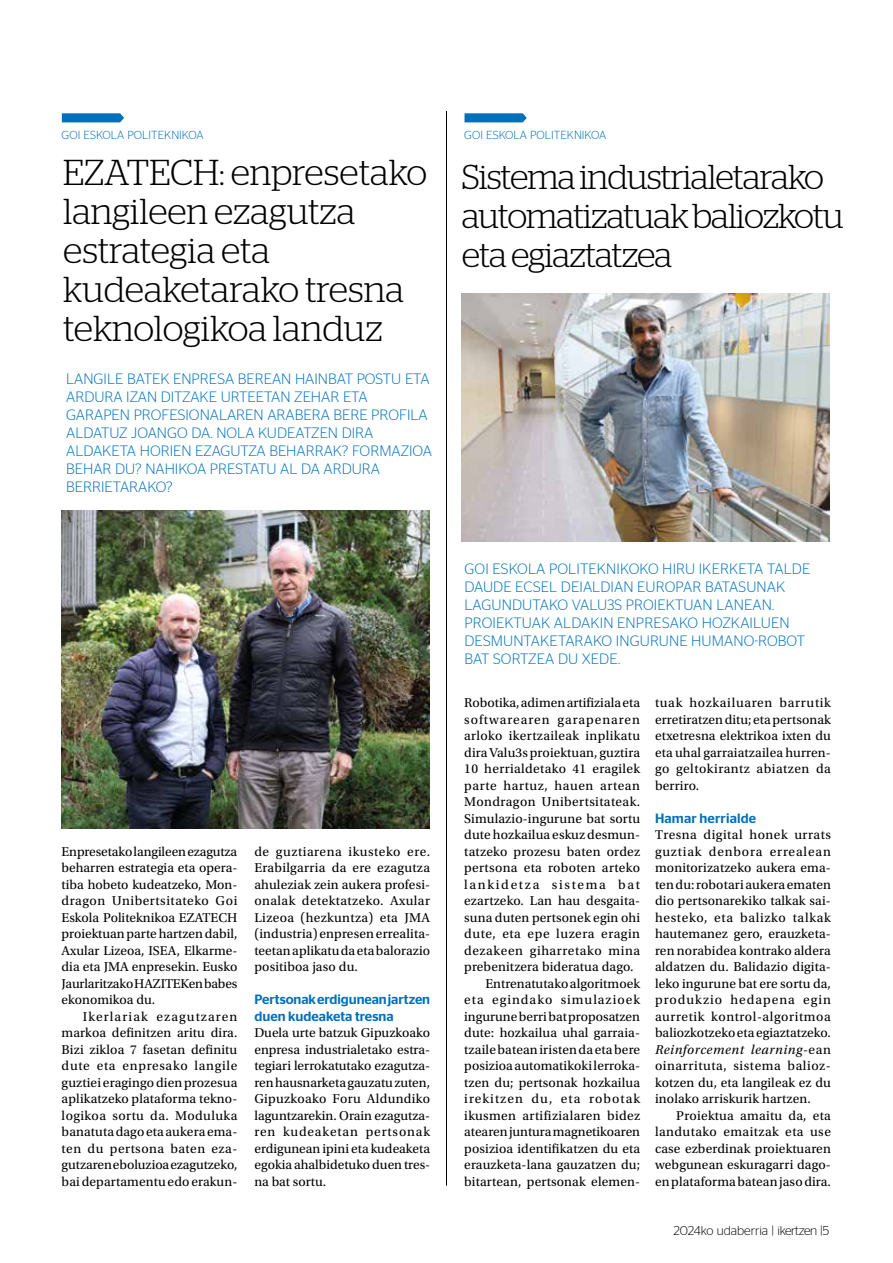
<style>
.page{position:relative;width:893px;height:1263px;background:#fff}
.page>*{position:absolute;margin:0;border:0;box-sizing:border-box;transform-origin:0 0}
.t1{font:300 36px/39px "Stag";color:#000}
.t2{font:300 34.5px/39px "Stag";letter-spacing:-.025em;color:#000}
.t3{font:300 15px/18px "Stag Sans";color:#0070ba}
.t4{font:13.5px/16.5px "Utopia Std";letter-spacing:.01em;color:#000;text-align:justify}
.t5{font:500 13.5px/16.5px "Stag Sans";color:#0070ba}
.t6{font:13.5px "Utopia Std";letter-spacing:.03em;color:#000}
.t7{font:13.5px "Utopia Std";letter-spacing:.04em;color:#000}
.t8{font:13.5px "Utopia Std";letter-spacing:.07em;color:#000}
.t9{font:13.5px "Utopia Std";letter-spacing:.045em;color:#000}
.t10{font:13.5px "Utopia Std";letter-spacing:.075em;color:#000}
.t11{font:13.5px "Utopia Std";letter-spacing:.08em;color:#000}
.t12{font:13.5px "Utopia Std";letter-spacing:.125em;color:#000}
.t13{font:300 12.75px "Stag Sans";letter-spacing:-.015em;color:#000}
.t14{font:300 11.7px "Stag Sans";color:#0070ba}
.s1{font-style:italic}
</style>
<div class="page">
<svg style="left:61px;top:113px;width:63px;height:10px"></svg>
<svg style="left:464px;top:113px;width:63px;height:10px"></svg>
<hr style="left:446px;top:111px;width:1px;height:1074px;background:#000">
<img style="left:462px;top:293px;width:367px;height:248px">
<img style="left:62px;top:510px;width:367px;height:318px">
<p class="t14" style="left:62px;top:129px;width:144px">GOI ESKOLA POLITEKNIKOA</p>
<p class="t14" style="left:464px;top:129px;width:144px">GOI ESKOLA POLITEKNIKOA</p>
<h2 class="t2" style="left:462px;top:157px;width:383px">Sistema industrialetarako automatizatuak baliozkotu eta egiaztatzea</h2>
<h1 class="t1" style="left:63px;top:152px;width:366px">EZATECH: enpresetako langileen ezagutza estrategia eta kudeaketarako tresna teknologikoa landuz</h1>
<p class="t3" style="left:66px;top:369px;width:367px">LANGILE BATEK ENPRESA BEREAN HAINBAT POSTU ETA ARDURA IZAN DITZAKE URTEETAN ZEHAR ETA GARAPEN PROFESIONALAREN ARABERA BERE PROFILA ALDATUZ JOANGO DA. NOLA KUDEATZEN DIRA ALDAKETA HORIEN EZAGUTZA BEHARRAK? FORMAZIOA BEHAR DU? NAHIKOA PRESTATU AL DA ARDURA BERRIETARAKO?</p>
<p class="t4" style="left:62px;top:843px;width:177px">Enpresetako langileen ezagutza beharren estrategia eta opera&shy;tiba hobeto kudeatzeko, Mon&shy;dragon Unibertsitateko Goi Eskola Politeknikoa EZATECH proiektuan parte hartzen dabil, Axular Lizeoa, ISEA, Elkarme&shy;dia eta JMA enpresekin. Eusko Jaurlaritzako HAZITEKen babes ekonomikoa du.</p>
<p class="t4" style="left:62px;top:1008px;width:177px;text-indent:21px">Ikerlariak ezagutzaren markoa definitzen aritu dira.<br>Bizi zikloa 7 fasetan definitu dute eta enpresako langile guztiei eragingo dien prozesua aplikatzeko plataforma tekno&shy;logikoa sortu da. Moduluka banatuta dago eta aukera ema&shy;ten du pertsona baten eza&shy;gutzaren eboluzioa ezagutzeko, bai departamentu edo erakun-</p>
<p class="t4" style="left:254px;top:843px;width:177px">de guztiarena ikusteko ere.<br>Erabilgarria da ere ezagutza ahuleziak zein aukera profesi&shy;onalak detektatzeko. Axular Lizeoa (hezkuntza) eta JMA (industria) enpresen errealita&shy;teetan aplikatu da eta balorazio positiboa jaso du.</p>
<p class="t5" style="left:254px;top:991px;width:177px">Pertsonak erdigunean jartzen duen kudeaketa tresna</p>
<p class="t4" style="left:254px;top:1025px;width:177px">Duela urte batzuk Gipuzkoako enpresa industrialetako estra&shy;tegiari lerrokatutako ezagutza&shy;ren hausnarketa gauzatu zuten, Gipuzkoako Foru Aldundiko laguntzarekin. Orain ezagutza&shy;ren kudeaketan pertsonak erdigunean ipini eta kudeaketa egokia ahalbidetuko duen tres&shy;na bat sortu.</p>
<p class="t3" style="left:464px;top:560px;width:347px">GOI ESKOLA POLITEKNIKOKO HIRU IKERKETA TALDE DAUDE ECSEL DEIALDIAN EUROPAR BATASUNAK LAGUNDUTAKO VALU3S PROIEKTUAN LANEAN.<br>PROIEKTUAK ALDAKIN ENPRESAKO HOZKAILUEN DESMUNTAKETARAKO INGURUNE HUMANO-ROBOT BAT SORTZEA DU XEDE.</p>
<p class="t4" style="left:464px;top:695px;width:177px">Robotika, adimen artifiziala eta</p>
<p class="t8" style="left:464px;top:712px;width:177px">softwarearen garapenaren</p>
<p class="t4" style="left:464px;top:728px;width:177px">arloko ikertzaileak inplikatu</p>
<p class="t4" style="left:464px;top:744px;width:177px">dira Valu3s proiektuan, guztira</p>
<p class="t4" style="left:464px;top:761px;width:177px">10 herrialdetako 41 eragilek</p>
<p class="t7" style="left:464px;top:778px;width:177px">parte hartuz, hauen artean</p>
<p class="t6" style="left:464px;top:795px;width:177px">Mondragon Unibertsitateak.</p>
<p class="t4" style="left:464px;top:810px;width:177px">Simulazio-ingurune bat sortu</p>
<p class="t4" style="left:464px;top:827px;width:177px">dute hozkailua eskuz desmun-</p>
<p class="t4" style="left:464px;top:843px;width:177px">tatzeko prozesu baten ordez</p>
<p class="t4" style="left:464px;top:860px;width:177px">pertsona eta roboten arteko</p>
<p class="t12" style="left:464px;top:877px;width:177px">lankidetza sistema bat</p>
<p class="t4" style="left:464px;top:893px;width:177px">ezartzeko. Lan hau desgaita-</p>
<p class="t4" style="left:464px;top:909px;width:177px">suna duten pertsonek egin ohi</p>
<p class="t7" style="left:464px;top:927px;width:177px">dute, eta epe luzera eragin</p>
<p class="t9" style="left:464px;top:943px;width:177px">dezakeen giharretako mina</p>
<p class="t4" style="left:464px;top:959px;width:171px">prebenitzera bideratua dago.</p>
<p class="t4" style="left:485px;top:975px;width:156px">Entrenatutako algoritmoek</p>
<p class="t10" style="left:464px;top:993px;width:177px">eta egindako simulazioek</p>
<p class="t4" style="left:464px;top:1008px;width:177px">ingurune berri bat proposatzen</p>
<p class="t4" style="left:464px;top:1025px;width:177px">dute: hozkailua uhal garraia-</p>
<p class="t4" style="left:464px;top:1041px;width:177px">tzaile batean iristen da eta bere</p>
<p class="t4" style="left:464px;top:1058px;width:177px">posizioa automatikoki lerroka-</p>
<p class="t4" style="left:464px;top:1074px;width:177px">tzen du; pertsonak hozkailua</p>
<p class="t11" style="left:464px;top:1092px;width:177px">irekitzen du, eta robotak</p>
<p class="t6" style="left:464px;top:1108px;width:177px">ikusmen artifizialaren bidez</p>
<p class="t4" style="left:464px;top:1124px;width:177px">atearen juntura magnetikoaren</p>
<p class="t4" style="left:464px;top:1140px;width:177px">posizioa identifikatzen du eta</p>
<p class="t4" style="left:464px;top:1157px;width:177px">erauzketa-lana gauzatzen du;</p>
<p class="t4" style="left:464px;top:1173px;width:177px">bitartean, pertsonak elemen-</p>
<p class="t4" style="left:655px;top:695px;width:177px">tuak hozkailuaren barrutik erretiratzen ditu; eta pertsonak etxetresna elektrikoa ixten du eta uhal garraiatzailea hurren&shy;go geltokirantz abiatzen da berriro.</p>
<p class="t5" style="left:655px;top:810px;width:103px">Hamar herrialde</p>
<p class="t4" style="left:655px;top:827px;width:177px">Tresna digital honek urrats guztiak denbora errealean monitorizatzeko aukera ema&shy;ten du: robotari aukera ematen dio pertsonarekiko talkak sai&shy;hesteko, eta balizko talkak hautemanez gero, erauzketa&shy;ren norabidea kontrako aldera aldatzen du. Balidazio digita&shy;leko ingurune bat ere sortu da, produkzio hedapena egin aurretik kontrol-algoritmoa baliozkotzeko eta egiaztatzeko.<br><span class="s1">Reinforcement learning</span>-ean oinarrituta, sistema balioz&shy;kotzen du, eta langileak ez du inolako arriskurik hartzen.</p>
<p class="t4" style="left:655px;top:1107px;width:177px;text-indent:21px">Proiektua amaitu da, eta landutako emaitzak eta use case ezberdinak proiektuaren webgunean eskuragarri dago&shy;en plataforma batean jaso dira.</p>
<p class="t13" style="left:673px;top:1223px;width:157px">2024ko udaberria | ikertzen |5</p>
</div>
